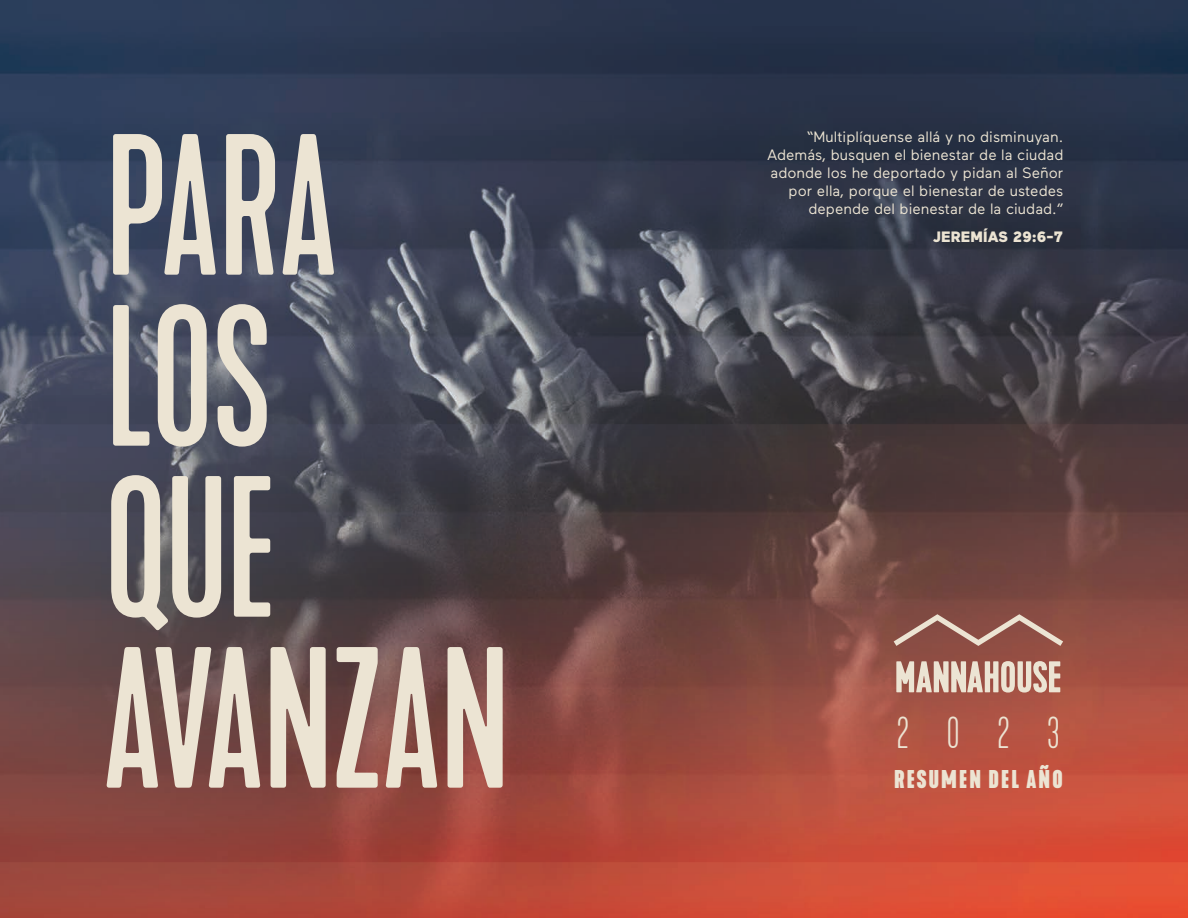
<style>
.page{position:relative;width:1188px;height:918px;background:#fff}
.page>*{position:absolute;margin:0;border:0;box-sizing:border-box;transform-origin:0 0}
.t1{font:condensed 187.5px/171px "Kapra Neue";letter-spacing:-.01em;color:#ece4d3}
.t2{font:100 condensed 45px "Kapra Neue";color:#ece4d3}
.t3{font:700 condensed 24px "Kapra Neue";letter-spacing:.09em;color:#ece4d3}
.t4{font:15px/18px "Maax";color:#ece4d3;text-align:right}
.t5{font:900 15px "Maax";color:#ece4d3}
</style>
<div class="page">
<img style="left:0;top:0;width:1188px;height:918px">
<svg style="left:896px;top:661px;width:164px;height:32px;background:#cdac9d"></svg>
<svg style="left:894px;top:614px;width:169px;height:32px;background:#9c695e"></svg>
<h1 class="t1" style="left:104px;top:125px;width:410px">PARA<br>LOS<br>QUE<br>AVANZAN</h1>
<p class="t4" style="left:767px;top:128px;width:298px">“Multiplíquense allá y no disminuyan.<br>Además, busquen el bienestar de la ciudad adonde los he deportado y pidan al Señor por ella, porque el bienestar de ustedes depende del bienestar de la ciudad.”</p>
<p class="t5" style="left:933px;top:228px;width:131px">JEREMÍAS 29:6-7</p>
<h2 class="t2" style="left:897px;top:705px;width:165px">2023</h2>
<h3 class="t3" style="left:894px;top:763px;width:170px">RESUMEN DEL AÑO</h3>
</div>
